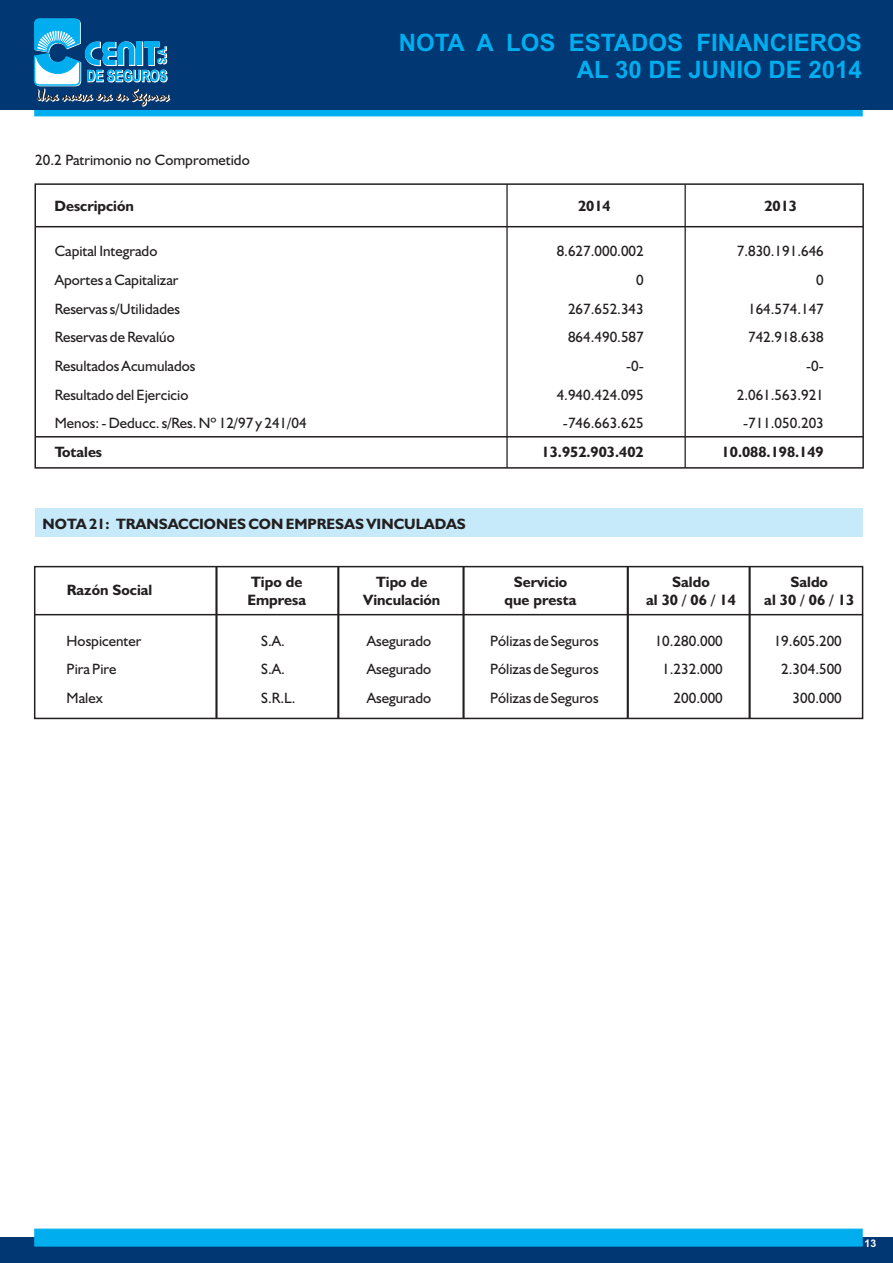
<style>
.page{position:relative;width:893px;height:1263px;background:#fff}
.page>*{position:absolute;margin:0;border:0;box-sizing:border-box;transform-origin:0 0}
.t1{font:700 24px/26.8px "Arial";color:#00aeef;text-align:right}
.t2{font:15px "Humanist 521 BT";color:#231f20}
.t3{font:700 15px/18px "Humanist 521 BT";color:#231f20;text-align:center}
.t4{font:700 10.5px "Arial";color:#fff}
</style>
<div class="page">
<div style="left:35px;top:509px;width:828px;height:28px;background:#c6eafa"></div>
<div style="left:0;top:0;width:893px;height:110px;background:#013874"></div>
<div style="left:0;top:1237px;width:893px;height:26px;background:#013874"></div>
<svg style="left:33px;top:18px;width:830px;height:99px"></svg>
<svg style="left:34px;top:1228px;width:829px;height:19px"></svg>
<hr style="left:35px;top:226px;width:829px;height:1px;background:#231f20">
<div style="left:35px;top:183px;width:829px;height:286px;border:2px solid #231f20"></div>
<hr style="left:506px;top:184px;width:2px;height:284px;background:#231f20">
<hr style="left:684px;top:184px;width:2px;height:284px;background:#231f20">
<hr style="left:35px;top:436px;width:829px;height:1px;background:#231f20">
<hr style="left:34px;top:614px;width:829px;height:1px;background:#231f20">
<div style="left:34px;top:566px;width:829px;height:153px;border:2px solid #231f20"></div>
<hr style="left:748px;top:567px;width:3px;height:152px;background:#231f20">
<hr style="left:627px;top:567px;width:2px;height:151px;background:#231f20">
<hr style="left:462px;top:567px;width:3px;height:151px;background:#231f20">
<hr style="left:337px;top:567px;width:2px;height:151px;background:#231f20">
<hr style="left:215px;top:567px;width:3px;height:151px;background:#231f20">
<p class="t2" style="left:35px;top:153px;width:216px">20.2 Patrimonio no Comprometido</p>
<h1 class="t1" style="left:399px;top:32px;width:465px">NOTA A LOS ESTADOS FINANCIEROS<br>AL 30 DE JUNIO DE 2014</h1>
<p class="t3" style="left:55px;top:198px;width:81px">Descripción</p>
<p class="t3" style="left:578px;top:198px;width:34px">2014</p>
<p class="t3" style="left:764px;top:198px;width:34px">2013</p>
<p class="t2" style="left:55px;top:245px;width:104px">Capital Integrado</p>
<p class="t2" style="left:557px;top:245px;width:89px">8.627.000.002</p>
<p class="t2" style="left:737px;top:245px;width:89px">7.830.191.646</p>
<p class="t2" style="left:55px;top:274px;width:125px">Aportes a Capitalizar</p>
<p class="t2" style="left:636px;top:274px;width:9px">0</p>
<p class="t2" style="left:816px;top:274px;width:9px">0</p>
<p class="t2" style="left:55px;top:302px;width:127px">Reservas s/Utilidades</p>
<p class="t2" style="left:568px;top:302px;width:77px">267.652.343</p>
<p class="t2" style="left:748px;top:302px;width:77px">164.574.147</p>
<p class="t2" style="left:55px;top:331px;width:121px">Reservas de Revalúo</p>
<p class="t2" style="left:568px;top:331px;width:77px">864.490.587</p>
<p class="t2" style="left:748px;top:331px;width:77px">742.918.638</p>
<p class="t2" style="left:55px;top:360px;width:142px">Resultados Acumulados</p>
<p class="t2" style="left:626px;top:360px;width:19px">-0-</p>
<p class="t2" style="left:806px;top:360px;width:19px">-0-</p>
<p class="t2" style="left:55px;top:388px;width:135px">Resultado del Ejercicio</p>
<p class="t2" style="left:557px;top:388px;width:89px">4.940.424.095</p>
<p class="t2" style="left:737px;top:388px;width:89px">2.061.563.921</p>
<p class="t2" style="left:55px;top:417px;width:253px">Menos: - Deducc. s/Res. Nº 12/97 y 241/04</p>
<p class="t2" style="left:563px;top:417px;width:82px">-746.663.625</p>
<p class="t2" style="left:743px;top:417px;width:82px">-711.050.203</p>
<p class="t3" style="left:55px;top:444px;width:49px">Totales</p>
<p class="t3" style="left:542px;top:444px;width:104px">13.952.903.402</p>
<p class="t3" style="left:722px;top:444px;width:104px">10.088.198.149</p>
<p class="t3" style="left:43px;top:516px;width:425px">NOTA 21: TRANSACCIONES CON EMPRESAS VINCULADAS</p>
<p class="t3" style="left:67px;top:583px;width:87px">Razón Social</p>
<p class="t3" style="left:247px;top:574px;width:60px;text-align:left">Tipo de<br>Empresa</p>
<p class="t3" style="left:363px;top:574px;width:79px">Tipo de<br>Vinculación</p>
<p class="t3" style="left:504px;top:574px;width:73px">Servicio que presta</p>
<p class="t3" style="left:646px;top:574px;width:92px">Saldo<br>al 30 / 06 / 14</p>
<p class="t3" style="left:764px;top:574px;width:92px">Saldo<br>al 30 / 06 / 13</p>
<p class="t2" style="left:67px;top:634px;width:76px">Hospicenter</p>
<p class="t2" style="left:261px;top:634px;width:25px">S.A.</p>
<p class="t2" style="left:367px;top:634px;width:66px">Asegurado</p>
<p class="t2" style="left:490px;top:634px;width:110px">Pólizas de Seguros</p>
<p class="t2" style="left:655px;top:634px;width:70px">10.280.000</p>
<p class="t2" style="left:774px;top:634px;width:70px">19.605.200</p>
<p class="t2" style="left:67px;top:663px;width:51px">Pira Pire</p>
<p class="t2" style="left:261px;top:663px;width:25px">S.A.</p>
<p class="t2" style="left:367px;top:663px;width:66px">Asegurado</p>
<p class="t2" style="left:490px;top:663px;width:110px">Pólizas de Seguros</p>
<p class="t2" style="left:662px;top:663px;width:62px">1.232.000</p>
<p class="t2" style="left:781px;top:663px;width:62px">2.304.500</p>
<p class="t2" style="left:67px;top:692px;width:38px">Malex</p>
<p class="t2" style="left:261px;top:692px;width:36px">S.R.L.</p>
<p class="t2" style="left:367px;top:692px;width:66px">Asegurado</p>
<p class="t2" style="left:490px;top:692px;width:110px">Pólizas de Seguros</p>
<p class="t2" style="left:674px;top:692px;width:51px">200.000</p>
<p class="t2" style="left:793px;top:692px;width:51px">300.000</p>
<p class="t4" style="left:865px;top:1239px;width:13px">13</p>
</div>
